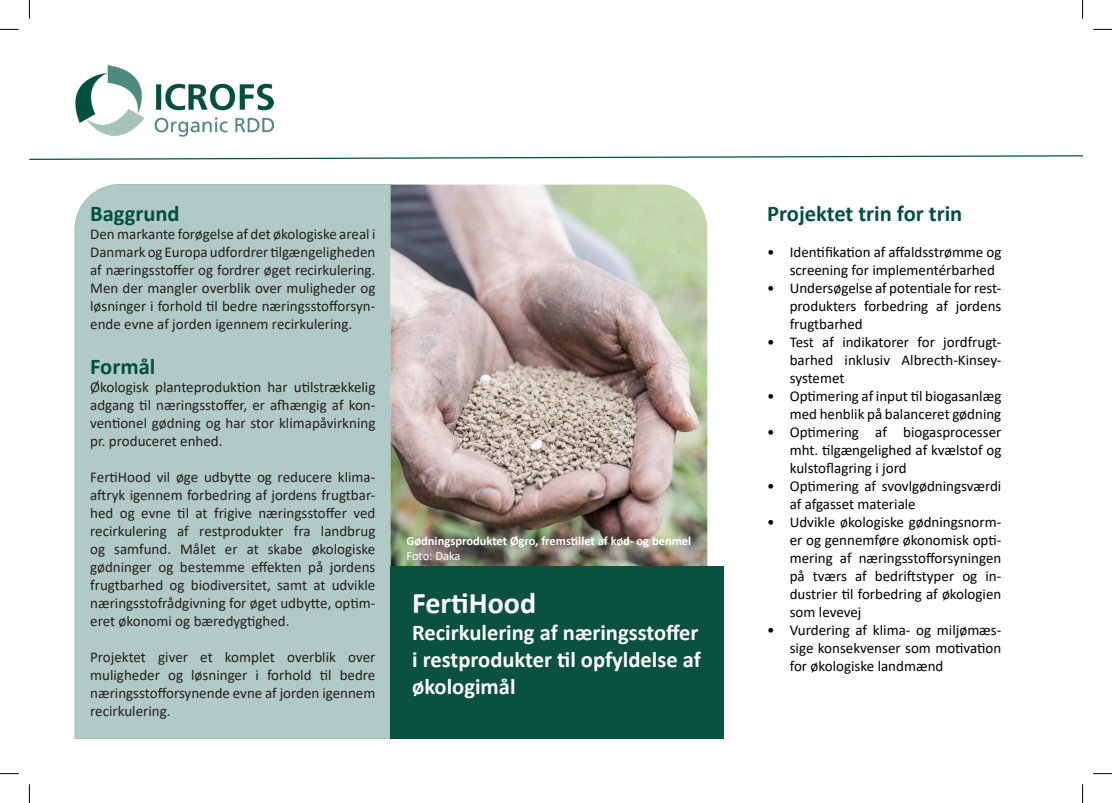
<style>
.page{position:relative;width:1112px;height:803px;background:#fff}
.page>*{position:absolute;margin:0;border:0;box-sizing:border-box;transform-origin:0 0}
.t1{font:700 30px "Calibri";color:#fff}
.t2{font:700 22.5px/27px "Calibri";color:#fff;text-align:justify}
.t3{font:700 22.5px "Calibri";color:#00503f}
.t4{font:15px/18px "Calibri";color:#231f20;text-align:justify}
.t5{font:15px/18px "Calibri";color:#000;text-align:justify}
.t6{font:700 12.5px/15px "Calibri";color:#fff}
.s1{font-weight:400}
</style>
<div class="page">
<svg style="left:29px;top:155px;width:1053px;height:5px"></svg>
<div style="left:74px;top:184px;width:318px;height:555px;background:#b1cac6"></div>
<img style="left:75px;top:65px;width:198px;height:72px">
<img style="left:390px;top:185px;width:317px;height:382px">
<div style="left:390px;top:567px;width:334px;height:172px;background:#0b513f"></div>
<svg style="left:0;top:29px;width:19px;height:1px"></svg>
<svg style="left:1093px;top:29px;width:18px;height:1px"></svg>
<svg style="left:0;top:773px;width:19px;height:1px"></svg>
<svg style="left:1093px;top:773px;width:18px;height:1px"></svg>
<svg style="left:29px;top:0;width:1px;height:19px"></svg>
<svg style="left:29px;top:784px;width:1px;height:19px"></svg>
<svg style="left:1082px;top:0;width:1px;height:19px"></svg>
<svg style="left:1082px;top:784px;width:1px;height:19px"></svg>
<p class="t3" style="left:90px;top:197px;width:91px">Baggrund</p>
<p class="t4" style="left:90px;top:224px;width:287px">Den markante forøgelse af det økologiske areal i Danmark og Europa udfordrer tilgængeligheden af næringsstoffer og fordrer øget recirkulering.<br>Men der mangler overblik over muligheder og løsninger i forhold til bedre næringsstofforsyn&shy;ende evne af jorden igennem recirkulering.</p>
<p class="t3" style="left:90px;top:350px;width:67px">Formål</p>
<p class="t4" style="left:90px;top:377px;width:286px">Økologisk planteproduktion har utilstrækkelig adgang til næringsstoffer, er afhængig af kon&shy;ventionel gødning og har stor klimapåvirkning pr. produceret enhed.</p>
<p class="t4" style="left:90px;top:467px;width:287px">FertiHood vil øge udbytte og reducere klima&shy;aftryk igennem forbedring af jordens frugtbar&shy;hed og evne til at frigive næringsstoffer ved recirkulering af restprodukter fra landbrug og samfund. Målet er at skabe økologiske gødninger og bestemme effekten på jordens frugtbarhed og biodiversitet, samt at udvikle næringsstofrådgivning for øget udbytte, optim&shy;eret økonomi og bæredygtighed.</p>
<p class="t4" style="left:90px;top:647px;width:287px">Projektet giver et komplet overblik over muligheder og løsninger i forhold til bedre næringsstofforsynende evne af jorden igennem recirkulering.</p>
<p class="t6" style="left:406px;top:533px;width:286px">Gødningsproduktet Øgro, fremstillet af kød- og benmel<br><span class="s1">Foto: Daka</span></p>
<p class="t1" style="left:412px;top:581px;width:125px">FertiHood</p>
<p class="t2" style="left:412px;top:618px;width:290px">Recirkulering af næringsstoffer i restprodukter til opfyldelse af økologimål</p>
<p class="t3" style="left:767px;top:197px;width:196px">Projektet trin for trin</p>
<p class="t5" style="left:789px;top:242px;width:213px;text-indent:-22px">• Identifikation af affaldsstrømme og screening for implementérbarhed</p>
<p class="t5" style="left:789px;top:278px;width:213px;text-indent:-22px">• Undersøgelse af potentiale for rest&shy;produkters forbedring af jordens frugtbarhed</p>
<p class="t5" style="left:789px;top:332px;width:213px;text-indent:-22px">• Test af indikatorer for jordfrugt&shy;barhed inklusiv Albrecth-Kinsey&shy;systemet</p>
<p class="t5" style="left:767px;top:386px;width:235px;text-align:right">• Optimering af input til biogasanlæg med henblik på balanceret gødning</p>
<p class="t5" style="left:789px;top:422px;width:213px;text-indent:-22px">• Optimering af biogasprocesser mht. tilgængelighed af kvælstof og kulstoflagring i jord</p>
<p class="t5" style="left:789px;top:476px;width:213px;text-indent:-22px">• Optimering af svovlgødningsværdi af afgasset materiale</p>
<p class="t5" style="left:789px;top:512px;width:213px;text-indent:-22px">• Udvikle økologiske gødningsnorm&shy;er og gennemføre økonomisk opti&shy;mering af næringsstofforsyningen på tværs af bedriftstyper og in&shy;dustrier til forbedring af økologien som levevej</p>
<p class="t5" style="left:789px;top:620px;width:213px;text-indent:-22px">• Vurdering af klima- og miljømæs&shy;sige konsekvenser som motivation for økologiske landmænd</p>
</div>
